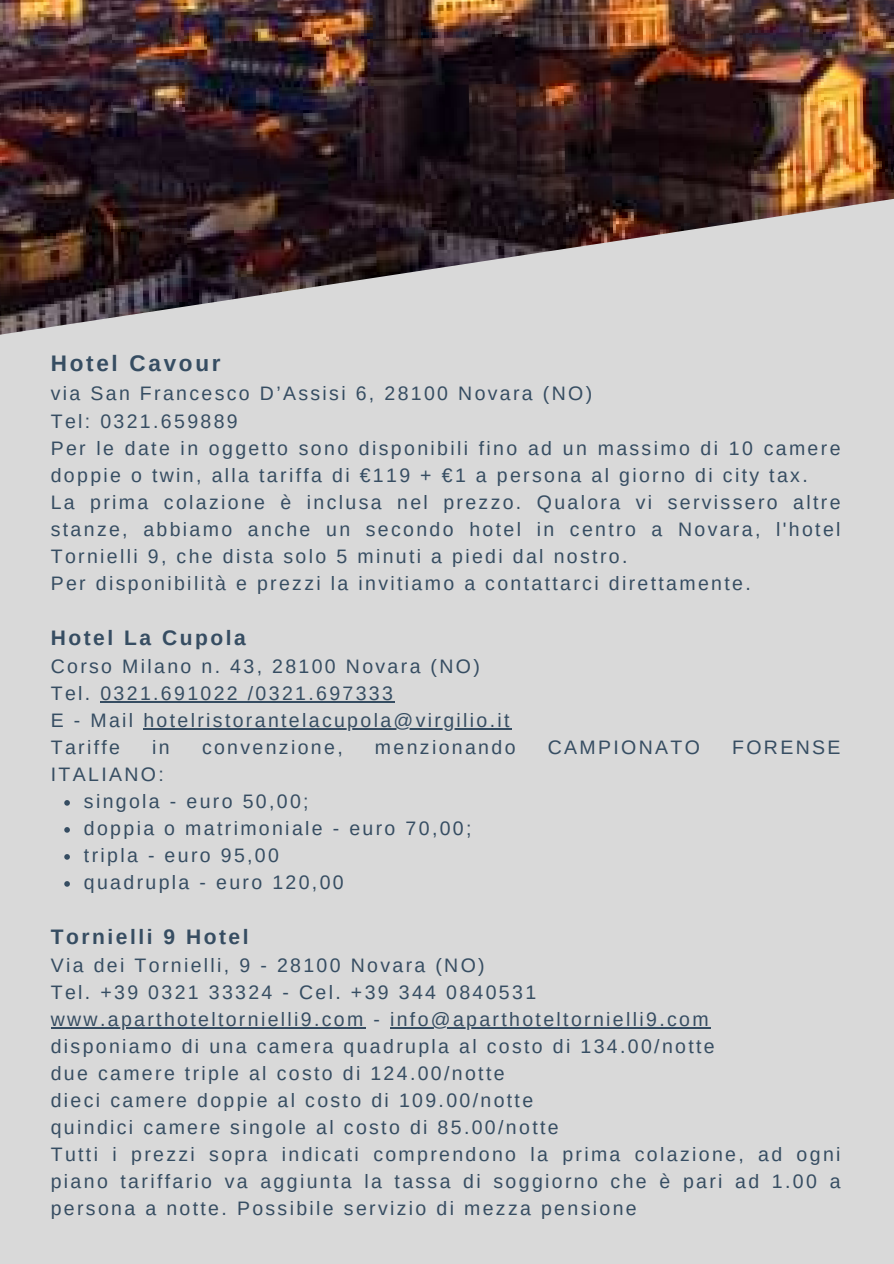
<style>
.page{position:relative;width:894px;height:1264px;background:#fff}
.page>*{position:absolute;margin:0;border:0;box-sizing:border-box;transform-origin:0 0}
.t1{font:700 22.5px "Arimo";letter-spacing:.12em;color:#364d62}
.t2{font:700 21px "Arimo";letter-spacing:.12em;color:#364d62}
.t3{font:19.5px/27px "Arimo";letter-spacing:.12em;color:#364d62}
</style>
<div class="page">
<div style="left:0;top:0;width:893px;height:1263px;background:#d9d9d9"></div>
<img style="left:0;top:0;width:893px;height:335px">
<hr style="left:100px;top:701px;width:295px;height:1px;background:#364d62">
<hr style="left:143px;top:728px;width:369px;height:1px;background:#364d62">
<svg style="left:64px;top:800px;width:6px;height:5px"></svg>
<svg style="left:64px;top:827px;width:6px;height:5px"></svg>
<svg style="left:64px;top:854px;width:6px;height:5px"></svg>
<svg style="left:64px;top:881px;width:6px;height:5px"></svg>
<hr style="left:51px;top:1027px;width:314px;height:1px;background:#364d62">
<hr style="left:390px;top:1027px;width:320px;height:1px;background:#364d62">
<p class="t1" style="left:51px;top:351px;width:171px">Hotel Cavour</p>
<p class="t3" style="left:51px;top:380px;width:791px">via San Francesco D’Assisi 6, 28100 Novara (NO)<br>Tel: 0321.659889<br>Per le date in oggetto sono disponibili fino ad un massimo di 10 camere doppie o twin, alla tariffa di €119 + €1 a persona al giorno di city tax.<br>La prima colazione è inclusa nel prezzo. Qualora vi servissero altre stanze, abbiamo anche un secondo hotel in centro a Novara, l'hotel Tornielli 9, che dista solo 5 minuti a piedi dal nostro.<br>Per disponibilità e prezzi la invitiamo a contattarci direttamente.</p>
<p class="t2" style="left:51px;top:625px;width:197px">Hotel La Cupola</p>
<p class="t3" style="left:51px;top:652px;width:460px">Corso Milano n. 43, 28100 Novara (NO)<br>Tel. 0321.691022 /0321.697333<br>E - Mail hotelristorantelacupola@virgilio.it<br>Tariffe</p>
<p class="t3" style="left:152px;top:733px;width:19px">in</p>
<p class="t3" style="left:202px;top:733px;width:142px">convenzione,</p>
<p class="t3" style="left:375px;top:733px;width:142px">menzionando</p>
<p class="t3" style="left:547px;top:733px;width:154px">CAMPIONATO</p>
<p class="t3" style="left:732px;top:733px;width:110px">FORENSE</p>
<p class="t3" style="left:84px;top:760px;width:389px;text-indent:-33px">ITALIANO:<br>singola - euro 50,00;<br>doppia o matrimoniale - euro 70,00; tripla - euro 95,00<br>quadrupla - euro 120,00</p>
<p class="t2" style="left:51px;top:925px;width:199px">Tornielli 9 Hotel</p>
<p class="t3" style="left:51px;top:952px;width:791px">Via dei Tornielli, 9 - 28100 Novara (NO)<br>Tel. +39 0321 33324 - Cel. +39 344 0840531 www.aparthoteltornielli9.com - info@aparthoteltornielli9.com<br>disponiamo di una camera quadrupla al costo di 134.00/notte<br>due camere triple al costo di 124.00/notte<br>dieci camere doppie al costo di 109.00/notte<br>quindici camere singole al costo di 85.00/notte<br>Tutti i prezzi sopra indicati comprendono la prima colazione, ad ogni piano tariffario va aggiunta la tassa di soggiorno che è pari ad 1.00 a persona a notte. Possibile servizio di mezza pensione</p>
</div>
